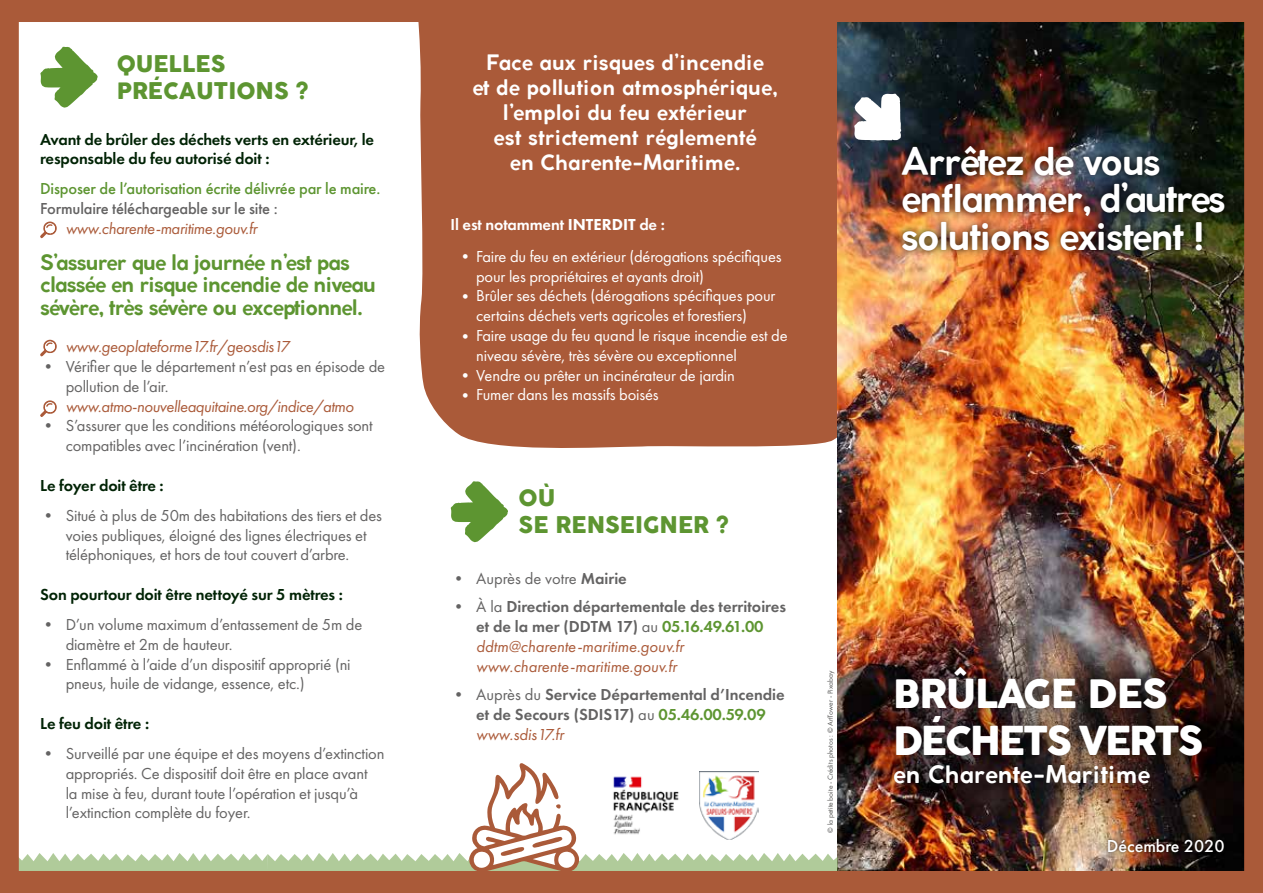
<style>
.page{position:relative;width:1263px;height:893px;background:#fff}
.page>*{position:absolute;margin:0;border:0;box-sizing:border-box;transform-origin:0 0}
.t1{font:800 39px/46.8px "Coco Gothic";letter-spacing:-.06em;color:#fff}
.t2{font:700 37.5px/37.5px "Coco Gothic";letter-spacing:-.04em;color:#fff}
.t3{font:700 24px "Coco Gothic";color:#fff}
.t4{font:800 22.5px/27px "Coco Gothic";color:#5d9531}
.t5{font:700 21px/25.2px "Coco Gothic";color:#fff;text-align:center}
.t6{font:700 21px/22.5px "Coco Gothic";letter-spacing:-.04em;color:#5d9531}
.t7{font:500 18px "Futura PT";color:#fff}
.t8{font:16.5px/19.8px "Futura PT";letter-spacing:-.01em;color:#646363}
.t9{font:16.5px "Futura PT";letter-spacing:-.01em;color:#fff}
.t10{font:600 16.5px/19.8px "Futura PT";color:#646363}
.t11{font:600 16.5px/19.5px "Futura PT";letter-spacing:-.01em;color:#012305}
.t12{font:italic 16.5px "Futura PT";letter-spacing:-.02em;color:#aa5a39}
.t13{font:italic 16.5px/19.8px "Futura PT";color:#aa5a39}
.t14{font:500 16.5px "Futura PT";letter-spacing:-.01em;color:#5d9531}
.t15{font:500 16.5px "Futura PT";letter-spacing:-.01em;color:#646363}
.t16{font:600 16.5px "Futura PT";letter-spacing:-.01em;color:#fff}
.t17{font:7.5px "Futura PT";color:#575756}
.s1{font-weight:800}
.s2{font-weight:400}
.s3{font-weight:600;font-style:normal;color:#646363}
.s4{font-style:normal;color:#646363}
.s5{font-weight:600;font-style:normal;color:#5d9531}
.s6{color:#5d9531}
.s7{font-weight:400;font-style:italic;color:#ab5a39}
</style>
<div class="page">
<img style="left:0;top:0;width:1263px;height:893px">
<div style="left:819px;top:663px;width:23px;height:177px;background:#fff;opacity:.7"></div>
<svg style="left:0;top:763px;width:838px;height:109px"></svg>
<svg style="left:40px;top:340px;width:17px;height:16px"></svg>
<svg style="left:40px;top:222px;width:17px;height:16px"></svg>
<svg style="left:40px;top:400px;width:17px;height:17px"></svg>
<h3 class="t4" style="left:117px;top:51px;width:193px">QUELLES<br>PRÉCAUTIONS ?</h3>
<p class="t11" style="left:40px;top:129px;width:335px">Avant de brûler des déchets verts en extérieur, le responsable du feu autorisé doit :</p>
<p class="t14" style="left:40px;top:179px;width:342px">Disposer de l’autorisation écrite délivrée par le maire.</p>
<p class="t15" style="left:40px;top:198px;width:239px">Formulaire téléchargeable sur le site :</p>
<p class="t12" style="left:66px;top:218px;width:193px">www.charente-maritime.gouv.fr</p>
<p class="t6" style="left:40px;top:251px;width:337px">S’assurer que la journée n’est pas classée en risque incendie de niveau sévère, très sévère ou exceptionnel.</p>
<p class="t12" style="left:66px;top:337px;width:226px">www.geoplateforme17.fr/geosdis17</p>
<p class="t8" style="left:66px;top:356px;width:321px">Vérifier que le département n’est pas en épisode de pollution de l’air.</p>
<p class="t12" style="left:66px;top:396px;width:290px">www.atmo-nouvelleaquitaine.org/indice/atmo</p>
<p class="t8" style="left:66px;top:416px;width:308px">S’assurer que les conditions météorologiques sont compatibles avec l’incinération (vent).</p>
<p class="t11" style="left:40px;top:475px;width:125px">Le foyer doit être :</p>
<p class="t8" style="left:66px;top:505px;width:318px">Situé à plus de 50m des habitations des tiers et des voies publiques, éloigné des lignes électriques et téléphoniques, et hors de tout couvert d’arbre.</p>
<p class="t11" style="left:40px;top:584px;width:304px">Son pourtour doit être nettoyé sur 5 mètres :</p>
<p class="t8" style="left:66px;top:614px;width:298px">D’un volume maximum d’entassement de 5m de diamètre et 2m de hauteur.<br>Enflammé à l’aide d’un dispositif approprié (ni pneus, huile de vidange, essence, etc.)</p>
<p class="t11" style="left:40px;top:713px;width:111px">Le feu doit être :</p>
<p class="t8" style="left:66px;top:743px;width:320px">Surveillé par une équipe et des moyens d’extinction appropriés. Ce dispositif doit être en place avant<br>la mise à feu, durant toute l’opération et jusqu’à l’extinction complète du foyer.</p>
<p class="t8" style="left:40px;top:356px;width:18px">•</p>
<p class="t8" style="left:40px;top:416px;width:18px">•</p>
<p class="t8" style="left:40px;top:506px;width:18px">•</p>
<p class="t8" style="left:40px;top:614px;width:18px">•</p>
<p class="t8" style="left:40px;top:654px;width:18px">•</p>
<p class="t8" style="left:40px;top:743px;width:18px">•</p>
<p class="t5" style="left:472px;top:50px;width:307px">Face aux risques d’incendie<br>et de pollution atmosphérique, l’emploi du feu extérieur<br>est strictement réglementé<br>en Charente-Maritime.</p>
<p class="t16" style="left:451px;top:214px;width:216px">Il est notamment <span class="s1">INTERDIT</span> de :</p>
<p class="t9" style="left:476px;top:266px;width:229px">pour les propriétaires et ayants droit)</p>
<p class="t9" style="left:476px;top:306px;width:272px">certains déchets verts agricoles et forestiers)</p>
<p class="t9" style="left:476px;top:346px;width:262px">niveau sévère, très sévère ou exceptionnel</p>
<p class="t9" style="left:457px;top:247px;width:326px">• Faire du feu en extérieur (dérogations spécifiques</p>
<p class="t9" style="left:457px;top:286px;width:320px">• Brûler ses déchets (dérogations spécifiques pour</p>
<p class="t9" style="left:457px;top:326px;width:332px">• Faire usage du feu quand le risque incendie est de</p>
<p class="t9" style="left:457px;top:365px;width:279px">• Vendre ou prêter un incinérateur de jardin</p>
<p class="t9" style="left:457px;top:385px;width:203px">• Fumer dans les massifs boisés</p>
<h3 class="t4" style="left:519px;top:485px;width:212px">OÙ<br>SE RENSEIGNER ?</h3>
<p class="t8" style="left:451px;top:564px;width:18px;line-height:28.5px">• •</p>
<p class="t8" style="left:451px;top:685px;width:18px">•</p>
<p class="t10" style="left:476px;top:564px;width:311px;line-height:28.5px"><span class="s2">Auprès de votre</span> Mairie<br><span class="s2">À la</span> Direction départementale des territoires</p>
<p class="t13" style="left:476px;top:617px;width:289px"><span class="s3">et de la mer (DDTM 17)</span> <span class="s4">au</span> <span class="s5">05.16.49.61.00 </span>ddtm@charente-maritime.gouv.fr www.charente-maritime.gouv.fr</p>
<p class="t10" style="left:476px;top:685px;width:310px"><span class="s2">Auprès du</span> Service Départemental d’Incendie et de Secours (SDIS17) <span class="s2">au</span> <span class="s6">05.46.00.59.09 </span><span class="s7">www.sdis17.fr</span></p>
<p class="t17" style="left:826px;top:833px;width:164px;rotate:-90deg">© la petite boite - Crédits photos : © ArtTower - Pixabay</p>
<h2 class="t2" style="left:901px;top:143px;width:326px">Arrêtez de vous enflammer, d’autres solutions existent !</h2>
<h1 class="t1" style="left:893px;top:671px;width:312px">BRÛLAGE DES<br>DÉCHETS VERTS</h1>
<h3 class="t3" style="left:893px;top:761px;width:259px">en Charente-Maritime</h3>
<p class="t7" style="left:1107px;top:835px;width:119px">Décembre 2020</p>
</div>
